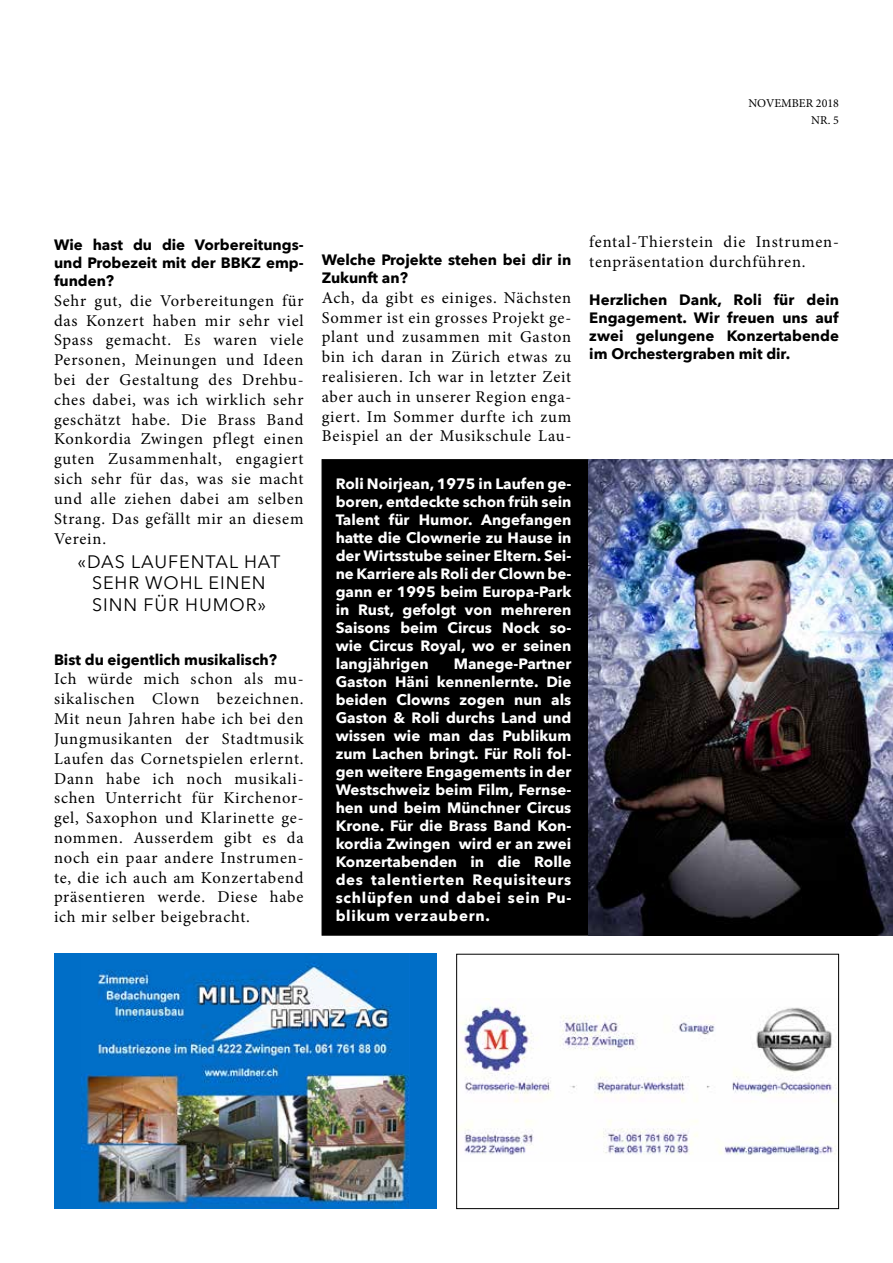
<style>
.page{position:relative;width:893px;height:1263px;background:#fff}
.page>*{position:absolute;margin:0;border:0;box-sizing:border-box;transform-origin:0 0}
.t1{font:18px/21.6px "Avenir Next";letter-spacing:.05em;color:#000;text-align:center}
.t2{font:16.5px/19.8px "Minion Pro";letter-spacing:.05em;color:#000;text-align:justify}
.t3{font:700 15px/18px "Avenir Next";letter-spacing:.01em;color:#fff;text-align:justify}
.t4{font:700 15px/18px "Avenir Next";color:#000;text-align:justify}
.t5{font:12px "Minion Pro";color:#000}
</style>
<div class="page">
<div style="left:322px;top:459px;width:267px;height:476px;background:#000;border:1px solid #000"></div>
<img style="left:588px;top:459px;width:305px;height:476px">
<img style="left:461px;top:1006px;width:376px;height:149px">
<div style="left:456px;top:954px;width:383px;height:255px;border:1px solid #000"></div>
<div style="left:54px;top:954px;width:383px;height:255px;background:#006ec7"></div>
<img style="left:81px;top:963px;width:328px;height:246px">
<p class="t5" style="left:748px;top:95px;width:92px">NOVEMBER 2018</p>
<p class="t5" style="left:811px;top:112px;width:29px">NR. 5</p>
<p class="t4" style="left:54px;top:236px;width:251px">Wie hast du die Vorbereitungs&shy;und Probezeit mit der BBKZ emp&shy;funden?</p>
<p class="t2" style="left:54px;top:291px;width:251px">Sehr gut, die Vorbereitungen für das Konzert haben mir sehr viel Spass gemacht. Es waren viele Personen, Meinungen und Ideen bei der Gestaltung des Drehbu&shy;ches dabei, was ich wirklich sehr geschätzt habe. Die Brass Band Konkordia Zwingen pflegt einen guten Zusammenhalt, engagiert sich sehr für das, was sie macht und alle ziehen dabei am selben Strang. Das gefällt mir an diesem Verein.</p>
<p class="t1" style="left:78px;top:550px;width:205px">«DAS LAUFENTAL HAT<br>SEHR WOHL EINEN<br>SINN FÜR HUMOR»</p>
<p class="t4" style="left:54px;top:650px;width:225px">Bist du eigentlich musikalisch?</p>
<p class="t2" style="left:54px;top:669px;width:251px">Ich würde mich schon als mu&shy;sikalischen Clown bezeichnen.<br>Mit neun Jahren habe ich bei den Jungmusikanten der Stadtmusik Laufen das Cornetspielen erlernt.<br>Dann habe ich noch musikali&shy;schen Unterricht für Kirchenor&shy;gel, Saxophon und Klarinette ge&shy;nommen. Ausserdem gibt es da noch ein paar andere Instrumen&shy;te, die ich auch am Konzertabend präsentieren werde. Diese habe ich mir selber beigebracht.</p>
<p class="t4" style="left:322px;top:251px;width:251px">Welche Projekte stehen bei dir in<br>Zukunft an?</p>
<p class="t2" style="left:322px;top:288px;width:251px">Ach, da gibt es einiges. Nächsten Sommer ist ein grosses Projekt ge&shy;plant und zusammen mit Gaston bin ich daran in Zürich etwas zu realisieren. Ich war in letzter Zeit aber auch in unserer Region enga&shy;giert. Im Sommer durfte ich zum Beispiel an der Musikschule Lau-</p>
<p class="t3" style="left:336px;top:474px;width:237px">Roli Noirjean, 1975 in Laufen ge&shy;boren, entdeckte schon früh sein Talent für Humor. Angefangen hatte die Clownerie zu Hause in der Wirtsstube seiner Eltern. Sei&shy;ne Karriere als Roli der Clown be&shy;gann er 1995 beim Europa-Park in Rust, gefolgt von mehreren Saisons beim Circus Nock so&shy;wie Circus Royal, wo er seinen langjährigen</p>
<p class="t3" style="left:336px;top:654px;width:237px;text-indent:118px">Manege-Partner Gaston Häni kennenlernte. Die beiden Clowns zogen nun als Gaston &amp; Roli durchs Land und wissen wie man das Publikum zum Lachen bringt. Für Roli fol&shy;gen weitere Engagements in der Westschweiz beim Film, Fernse&shy;hen und beim Münchner Circus Krone. Für die Brass Band Kon&shy;kordia Zwingen wird er an zwei Konzertabenden in die Rolle des talentierten Requisiteurs schlüpfen und dabei sein Pu&shy;blikum verzaubern.</p>
<p class="t2" style="left:589px;top:232px;width:251px">fental-Thierstein die Instrumen&shy;tenpräsentation durchführen.</p>
<p class="t4" style="left:589px;top:290px;width:251px">Herzlichen Dank, Roli für dein Engagement. Wir freuen uns auf zwei gelungene Konzertabende im Orchestergraben mit dir.</p>
</div>
